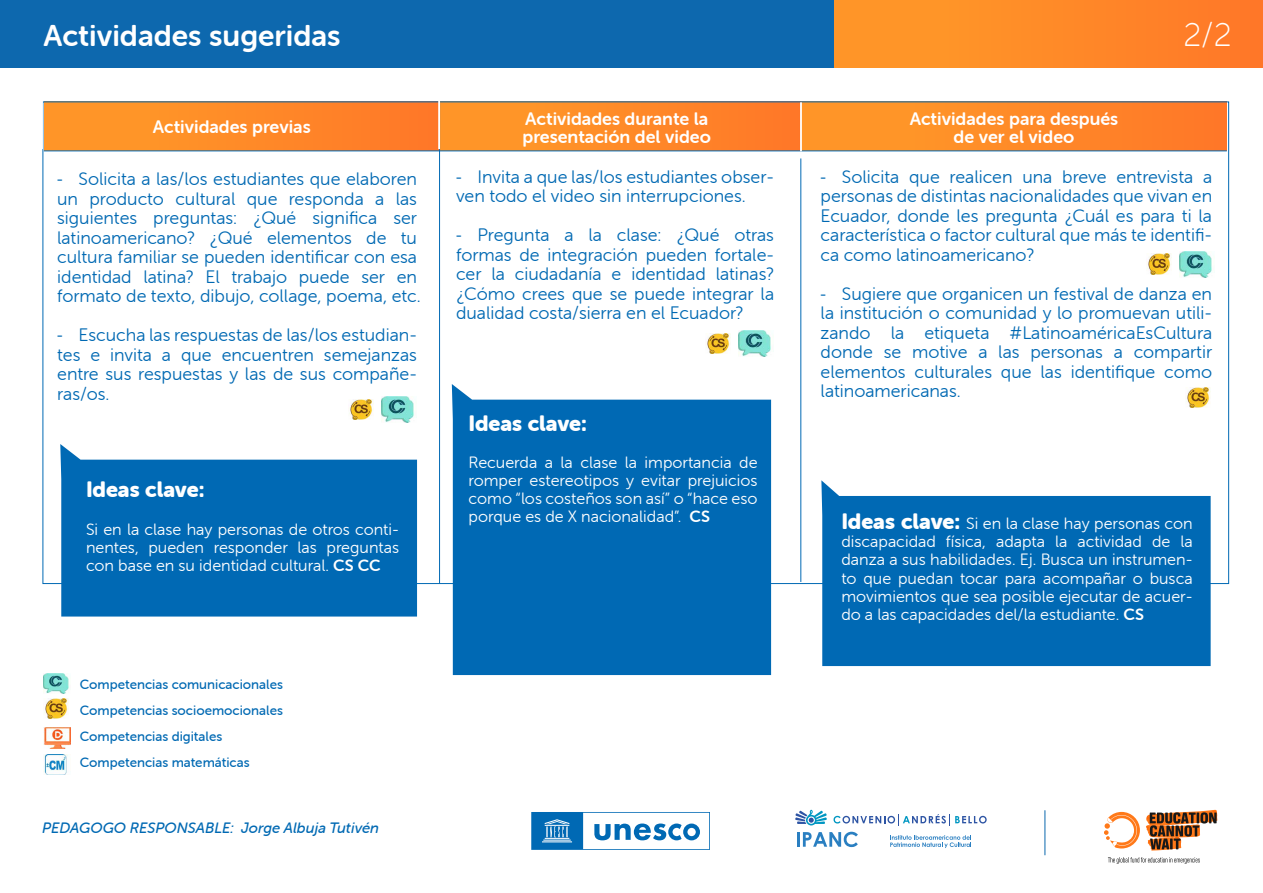
<style>
.page{position:relative;width:1263px;height:893px;background:#fff}
.page>*{position:absolute;margin:0;border:0;box-sizing:border-box;transform-origin:0 0}
.t1{font:33px "Museo Sans Rounded 100";color:#fff}
.t2{font:30px "Museo Sans Rounded 700";color:#fff}
.t3{font:21.75px "Museo Sans Rounded 900";color:#fff}
.t4{font:18px/19.5px "Museo Sans Rounded 300";color:#0069b3;text-align:justify}
.t5{font:18px/18.1px "Museo Sans Rounded 700";color:#fff}
.t6{font:16.35px/18.1px "Museo Sans Rounded 300";color:#fff;text-align:justify}
.t7{font:italic 15px "Museo Sans Rounded 500";color:#0069b3}
.t8{font:13.5px/26px "Museo Sans Rounded 500";color:#0069b3}
.s1{font-family:"Myriad Pro"}
.s2{font-family:"Museo Sans Rounded 700"}
.s3{font-family:"Museo Sans Rounded 900";font-size:21.75px}
</style>
<div class="page">
<div style="left:44px;top:102px;width:396px;height:49px;background:linear-gradient(to right,#ff9b28,#ff7828)"></div>
<div style="left:440px;top:102px;width:361px;height:49px;background:linear-gradient(to right,#ff9b28,#ff7828)"></div>
<div style="left:801px;top:102px;width:426px;height:49px;background:linear-gradient(to right,#ff9b28,#ff7828)"></div>
<hr style="left:439px;top:103px;width:1px;height:481px;background:#0069b4">
<hr style="left:800px;top:158px;width:1px;height:424px;background:#0069b4">
<hr style="left:44px;top:150px;width:1183px;height:1px;background:#0069b4">
<div style="left:452px;top:384px;width:319px;height:291px;background:#0069b4"></div>
<svg style="left:60px;top:444px;width:357px;height:173px;background:#1977bb"></svg>
<svg style="left:821px;top:480px;width:389px;height:186px;background:#1675ba"></svg>
<hr style="left:800px;top:102px;width:2px;height:49px;background:#fff">
<hr style="left:438px;top:100px;width:2px;height:49px;background:#fff">
<img style="left:43px;top:673px;width:26px;height:21px">
<img style="left:43px;top:754px;width:25px;height:21px">
<img style="left:43px;top:728px;width:27px;height:20px">
<img style="left:44px;top:698px;width:24px;height:21px">
<svg style="left:531px;top:812px;width:179px;height:38px"></svg>
<svg style="left:1104px;top:812px;width:36px;height:36px"></svg>
<svg style="left:1108px;top:857px;width:92px;height:7px"></svg>
<svg style="left:1146px;top:809px;width:71px;height:42px"></svg>
<hr style="left:1045px;top:811px;width:1px;height:44px;background:#0a68ae">
<hr style="left:797px;top:832px;width:3px;height:15px;background:#2a7fc1">
<svg style="left:803px;top:832px;width:55px;height:15px"></svg>
<svg style="left:795px;top:810px;width:32px;height:15px"></svg>
<svg style="left:833px;top:814px;width:154px;height:11px"></svg>
<svg style="left:890px;top:835px;width:81px;height:13px"></svg>
<div style="left:0;top:0;width:1071px;height:68px;background:#0d68ae"></div>
<div style="left:834px;top:0;width:429px;height:68px;background:linear-gradient(to right,#ff9b28,#ff7828)"></div>
<img style="left:739px;top:331px;width:35px;height:26px">
<img style="left:706px;top:333px;width:24px;height:21px">
<img style="left:1180px;top:251px;width:35px;height:26px">
<img style="left:1147px;top:253px;width:24px;height:21px">
<img style="left:1186px;top:387px;width:24px;height:21px">
<img style="left:382px;top:397px;width:35px;height:26px">
<img style="left:349px;top:399px;width:24px;height:21px">
<h2 class="t2" style="left:44px;top:19px;width:299px">Actividades sugeridas</h2>
<h1 class="t1" style="left:1183px;top:17px;width:50px">2/2</h1>
<p class="t5" style="left:153px;top:117px;width:159px">Actividades previas</p>
<p class="t5" style="left:523px;top:109px;width:190px">Actividades durante la presentación del video</p>
<p class="t5" style="left:910px;top:109px;width:210px;text-align:center">Actividades para después de ver el video</p>
<p class="t4" style="left:57px;top:169px;width:365px;text-align:left"><span class="s1">-</span> Solicita a las/los estudiantes que elaboren un producto cultural que responda a las siguientes preguntas: ¿Qué significa ser latinoamericano? ¿Qué elementos de tu cultura familiar se pueden identificar con esa identidad latina? El trabajo puede ser en formato de texto, dibujo, collage, poema, etc.</p>
<p class="t4" style="left:57px;top:325px;width:361px"><span class="s1">-</span> Escucha las respuestas de las/los estudian&shy;tes e invita a que encuentren semejanzas entre sus respuestas y las de sus compañe&shy;ras/os.</p>
<p class="t4" style="left:456px;top:167px;width:320px"><span class="s1">-</span> Invita a que las/los estudiantes obser&shy;ven todo el video sin interrupciones.</p>
<p class="t4" style="left:456px;top:226px;width:320px"><span class="s1">-</span> Pregunta a la clase: ¿Qué otras formas de integración pueden fortale&shy;cer la ciudadanía e identidad latinas? ¿Cómo crees que se puede integrar la dualidad costa/sierra en el Ecuador?</p>
<p class="t4" style="left:821px;top:167px;width:393px"><span class="s1">-</span> Solicita que realicen una breve entrevista a personas de distintas nacionalidades que vivan en Ecuador, donde les pregunta ¿Cuál es para ti la característica o factor cultural que más te identifi&shy;ca como latinoamericano?</p>
<p class="t4" style="left:821px;top:284px;width:393px"><span class="s1">-</span> Sugiere que organicen un festival de danza en la institución o comunidad y lo promuevan utili&shy;zando la etiqueta #LatinoaméricaEsCultura donde se motive a las personas a compartir elementos culturales que las identifique como latinoamericanas.</p>
<p class="t3" style="left:86px;top:477px;width:120px">Ideas clave:</p>
<p class="t6" style="left:86px;top:520px;width:315px">Si en la clase hay personas de otros conti&shy;nentes, pueden responder las preguntas con base en su identidad cultural. <span class="s2">CS CC</span></p>
<p class="t8" style="left:80px;top:671px;width:205px">Competencias comunicacionales<br>Competencias socioemocionales<br>Competencias digitales<br>Competencias matemáticas</p>
<p class="t7" style="left:42px;top:820px;width:339px">PEDAGOGO RESPONSABLE: Jorge Albuja Tutivén</p>
<p class="t3" style="left:468px;top:411px;width:120px">Ideas clave:</p>
<p class="t6" style="left:468px;top:453px;width:291px">Recuerda a la clase la importancia de romper estereotipos y evitar prejuicios como “los costeños son así” o “hace eso porque es de X nacionalidad”. <span class="s2">CS</span></p>
<p class="t6" style="left:841px;top:514px;width:353px"><span class="s3">Ideas clave:</span> Si en la clase hay personas con discapacidad física, adapta la actividad de la danza a sus habilidades. Ej. Busca un instrumen&shy;to que puedan tocar para acompañar o busca movimientos que sea posible ejecutar de acuer&shy;do a las capacidades del/la estudiante. <span class="s2">CS</span></p>
</div>
